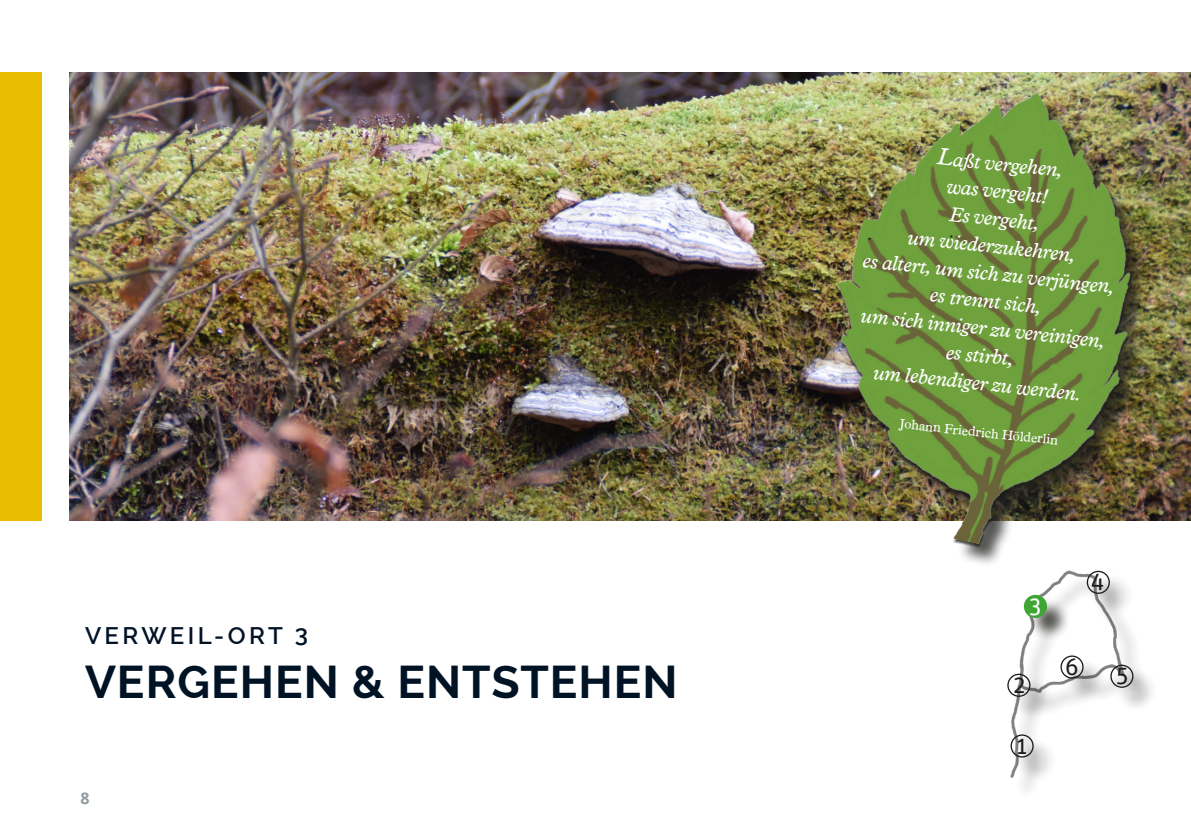
<style>
.page{position:relative;width:1191px;height:840px;background:#fff}
.page>*{position:absolute;margin:0;border:0;box-sizing:border-box;transform-origin:0 0}
.t1{font:700 46px "Raleway";letter-spacing:.02em;color:#001325}
.t2{font:600 24px "Raleway";letter-spacing:.14em;color:#001325}
.t3{font:23.8px "Unit Rounded";color:#1d1d1b}
.t4{font:23.8px "Unit Rounded";color:#fff}
.t5{font:italic 20.4px/27.4px "Vulpa";color:#fff;text-align:center}
.t6{font:700 16px "Open Sans";color:#929ba1}
.t7{font:13.4px "Vulpa";color:#fff}
.s1{font-size:24px}
</style>
<div class="page">
<div style="left:0;top:72px;width:42px;height:448px;background:#e8bd01"></div>
<div style="left:1010px;top:573px;width:147px;height:227px;background:#1d1d1b;opacity:.75"></div>
<img style="left:1007px;top:570px;width:131px;height:212px">
<div style="left:1086px;top:570px;width:23px;height:23px;border:1px solid #1d1d1b;border-radius:50%"></div>
<div style="left:1110px;top:664px;width:23px;height:23px;border:1px solid #1d1d1b;border-radius:50%"></div>
<div style="left:1007px;top:673px;width:23px;height:23px;border:1px solid #1d1d1b;border-radius:50%"></div>
<div style="left:1010px;top:734px;width:23px;height:23px;border:1px solid #1d1d1b;border-radius:50%"></div>
<div style="left:1060px;top:655px;width:23px;height:23px;border:1px solid #1d1d1b;border-radius:50%"></div>
<div style="left:1024px;top:595px;width:22px;height:22px;background:#3fa535;border-radius:50%"></div>
<div style="left:1024px;top:594px;width:23px;height:23px;border:1px solid #3fa535;border-radius:50%"></div>
<img style="left:70px;top:72px;width:1121px;height:448px">
<img style="left:790px;top:72px;width:392px;height:492px">
<p class="t2" style="left:85px;top:621px;width:224px">VERWEIL-ORT 3</p>
<h1 class="t1" style="left:85px;top:654px;width:594px">VERGEHEN &amp; ENTSTEHEN</h1>
<p class="t6" style="left:80px;top:786px;width:11px">8</p>
<p class="t5" style="left:876px;top:137px;width:254px;rotate:6deg"><span class="s1">L</span>aßt vergehen,<br>was vergeht!<br>Es vergeht,<br>um wiederzukehren,<br>es altert, um sich zu verjüngen, es trennt sich,<br>um sich inniger zu vereinigen, es stirbt,<br>um lebendiger zu werden.</p>
<p class="t7" style="left:901px;top:415px;width:160px;rotate:6deg">Johann Friedrich Hölderlin</p>
<p class="t4" style="left:1029px;top:591px;width:14px">3</p>
<p class="t3" style="left:1013px;top:670px;width:13px">2</p>
<p class="t3" style="left:1016px;top:730px;width:12px">1</p>
<p class="t3" style="left:1090px;top:566px;width:15px">4</p>
<p class="t3" style="left:1065px;top:652px;width:15px">6</p>
<p class="t3" style="left:1116px;top:660px;width:14px">5</p>
</div>
